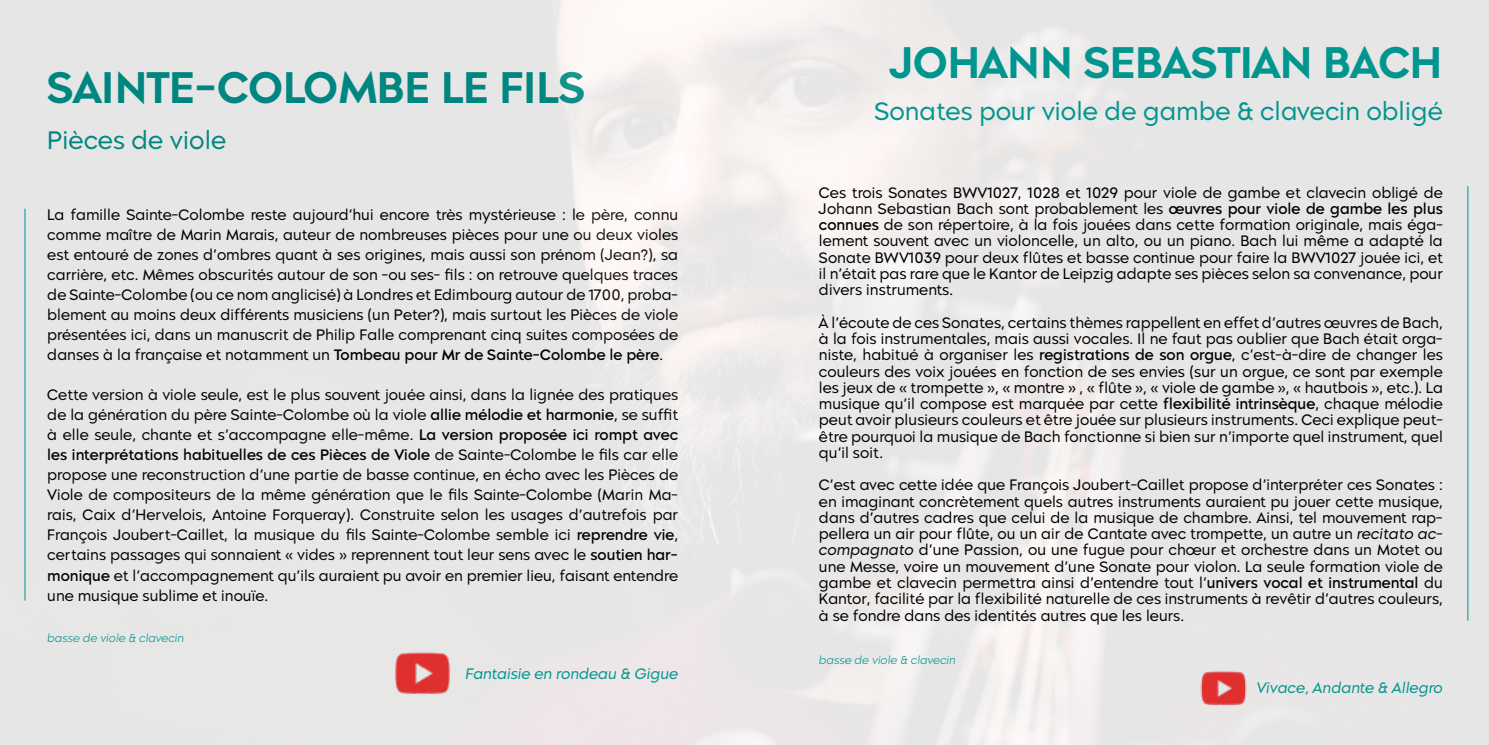
<style>
.page{position:relative;width:1489px;height:745px;background:#fff}
.page>*{position:absolute;margin:0;border:0;box-sizing:border-box;transform-origin:0 0}
.t1{font:600 43.75px "Morn";color:#00958e}
.t2{font:25px "Morn";color:#00958e}
.t3{font:15px/16.2px "Morn";color:#000;text-align:justify}
.t4{font:italic 15px "Morn";color:#00958e}
.t5{font:italic 300 11.25px "Morn";color:#00958e}
.s1{font-weight:500}
.s2{font-style:italic}
</style>
<div class="page">
<img style="left:379px;top:645px;width:86px;height:54px">
<hr style="left:25px;top:208px;width:1px;height:392px;background:#00958e">
<hr style="left:1467px;top:186px;width:1px;height:434px;background:#00958e">
<img style="left:1188px;top:665px;width:69px;height:43px">
<h1 class="t1" style="left:47px;top:60px;width:539px">SAINTE-COLOMBE LE FILS</h1>
<h2 class="t2" style="left:47px;top:125px;width:180px">Pièces de viole</h2>
<p class="t3" style="left:47px;top:205px;width:632px;line-height:20px">La famille Sainte-Colombe reste aujourd’hui encore très mystérieuse : le père, connu comme maître de Marin Marais, auteur de nombreuses pièces pour une ou deux violes est entouré de zones d’ombres quant à ses origines, mais aussi son prénom (Jean?), sa carrière, etc. Mêmes obscurités autour de son -ou ses- fils : on retrouve quelques traces de Sainte-Colombe (ou ce nom anglicisé) à Londres et Edimbourg autour de 1700, proba&shy;blement au moins deux différents musiciens (un Peter?), mais surtout les Pièces de viole présentées ici, dans un manuscrit de Philip Falle comprenant cinq suites composées de danses à la française et notamment un <span class="s1">Tombeau pour Mr de Sainte-Colombe le père</span>.</p>
<p class="t3" style="left:47px;top:385px;width:632px;line-height:20px">Cette version à viole seule, est le plus souvent jouée ainsi, dans la lignée des pratiques de la génération du père Sainte-Colombe où la viole <span class="s1">allie mélodie et harmonie</span>, se suffit à elle seule, chante et s’accompagne elle-même. <span class="s1">La version proposée ici rompt avec les interprétations habituelles de ces Pièces de Viole</span> de Sainte-Colombe le fils car elle propose une reconstruction d’une partie de basse continue, en écho avec les Pièces de Viole de compositeurs de la même génération que le fils Sainte-Colombe (Marin Ma&shy;rais, Caix d’Hervelois, Antoine Forqueray). Construite selon les usages d’autrefois par François Joubert-Caillet, la musique du fils Sainte-Colombe semble ici <span class="s1">reprendre vie</span>, certains passages qui sonnaient « vides » reprennent tout leur sens avec le <span class="s1">soutien har&shy;monique</span> et l’accompagnement qu’ils auraient pu avoir en premier lieu, faisant entendre une musique sublime et inouïe.</p>
<p class="t5" style="left:47px;top:631px;width:138px">basse de viole &amp; clavecin</p>
<p class="t4" style="left:465px;top:663px;width:214px">Fantaisie en rondeau &amp; Gigue</p>
<h1 class="t1" style="left:890px;top:36px;width:554px">JOHANN SEBASTIAN BACH</h1>
<h2 class="t2" style="left:874px;top:96px;width:570px">Sonates pour viole de gambe &amp; clavecin obligé</h2>
<p class="t3" style="left:819px;top:184px;width:625px">Ces trois Sonates BWV1027, 1028 et 1029 pour viole de gambe et clavecin obligé de Johann Sebastian Bach sont probablement les <span class="s1">œuvres pour viole de gambe les plus connues</span> de son répertoire, à la fois jouées dans cette formation originale, mais éga&shy;lement souvent avec un violoncelle, un alto, ou un piano. Bach lui même a adapté la Sonate BWV1039 pour deux flûtes et basse continue pour faire la BWV1027 jouée ici, et il n’était pas rare que le Kantor de Leipzig adapte ses pièces selon sa convenance, pour divers instruments.</p>
<p class="t3" style="left:819px;top:314px;width:625px">À l’écoute de ces Sonates, certains thèmes rappellent en effet d’autres œuvres de Bach, à la fois instrumentales, mais aussi vocales. Il ne faut pas oublier que Bach était orga&shy;niste, habitué à organiser les <span class="s1">registrations de son orgue</span>, c’est-à-dire de changer les couleurs des voix jouées en fonction de ses envies (sur un orgue, ce sont par exemple les jeux de « trompette », « montre » , « flûte », « viole de gambe », « hautbois », etc.). La musique qu’il compose est marquée par cette <span class="s1">flexibilité intrinsèque</span>, chaque mélodie peut avoir plusieurs couleurs et être jouée sur plusieurs instruments. Ceci explique peut&shy;être pourquoi la musique de Bach fonctionne si bien sur n’importe quel instrument, quel qu’il soit.</p>
<p class="t3" style="left:819px;top:476px;width:625px">C’est avec cette idée que François Joubert-Caillet propose d’interpréter ces Sonates : en imaginant concrètement quels autres instruments auraient pu jouer cette musique, dans d’autres cadres que celui de la musique de chambre. Ainsi, tel mouvement rap&shy;pellera un air pour flûte, ou un air de Cantate avec trompette, un autre un <span class="s2">recitato ac&shy;compagnato</span> d’une Passion, ou une fugue pour chœur et orchestre dans un Motet ou une Messe, voire un mouvement d’une Sonate pour violon. La seule formation viole de gambe et clavecin permettra ainsi d’entendre tout l’<span class="s1">univers vocal et instrumental</span> du Kantor, facilité par la flexibilité naturelle de ces instruments à revêtir d’autres couleurs, à se fondre dans des identités autres que les leurs.</p>
<p class="t5" style="left:819px;top:652px;width:138px">basse de viole &amp; clavecin</p>
<p class="t4" style="left:1256px;top:678px;width:188px">Vivace, Andante &amp; Allegro</p>
</div>
